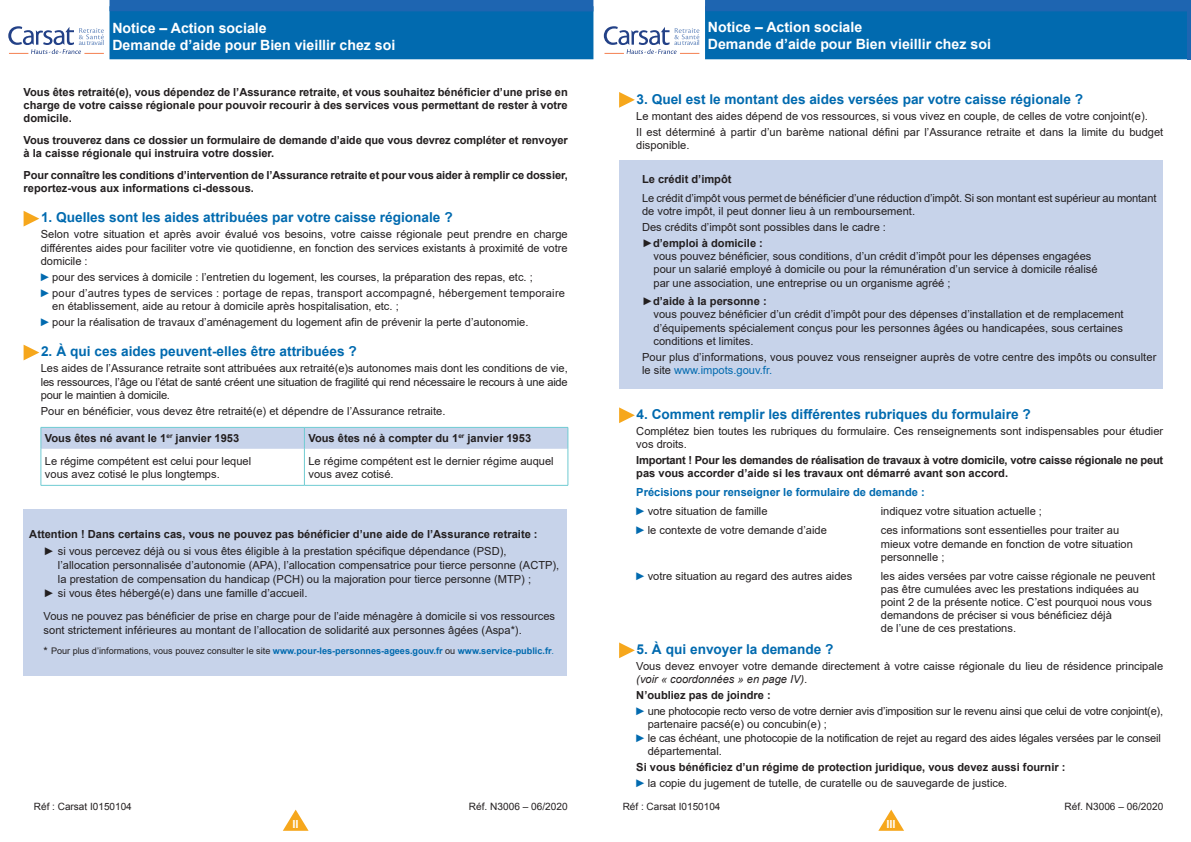
<style>
.page{position:relative;width:1191px;height:842px;background:#fff}
.page>*{position:absolute;margin:0;border:0;box-sizing:border-box;transform-origin:0 0}
.t1{font:700 14.1px/17px "Arial";color:#fff}
.t2{font:700 13.6px "Arial";color:#016aaf}
.t3{font:11.1px/13.1px "Arial";color:#231f20}
.t4{font:700 11.1px/13.1px "Arial";color:#231f20}
.t5{font:11.1px/16px "Arial";letter-spacing:.02em;color:#231f20}
.t6{font:700 11.1px/13.1px "Arial";letter-spacing:-.02em;color:#231f20}
.t7{font:11.1px/16px "Arial";letter-spacing:-.02em;color:#231f20}
.t8{font:700 11.1px/19px "Arial";color:#016aaf}
.t9{font:italic 11.1px "Arial";color:#231f20}
.t10{font:700 11.1px "Arial";color:#fff}
.t11{font:10.1px "Arial";color:#231f20}
.t12{font:10px "Arial";color:#231f20}
.t13{font:700 9.1px "Arial";color:#016aaf}
.s1{font-weight:700;color:#016aaf}
.s2{font-weight:400;font-size:11.1px;color:#231f20}
.s3{font-weight:400;color:#231f20}
.s4{font-weight:400}
.s5{font-weight:700}
.s6{color:#016aaf}
</style>
<div class="page">
<svg style="left:283px;top:809px;width:25px;height:22px"></svg>
<svg style="left:24px;top:211px;width:15px;height:15px"></svg>
<svg style="left:24px;top:345px;width:15px;height:15px"></svg>
<hr style="left:41px;top:449px;width:1px;height:36px;background:#6fcbd2">
<hr style="left:568px;top:449px;width:1px;height:36px;background:#6fcbd2">
<hr style="left:41px;top:485px;width:263px;height:1px;background:#6fcbd2">
<hr style="left:304px;top:485px;width:264px;height:1px;background:#6fcbd2">
<svg style="left:41px;top:427px;width:528px;height:22px;background:#c3d3e9"></svg>
<hr style="left:304px;top:449px;width:1px;height:36px;background:#6fcbd2">
<div style="left:24px;top:509px;width:543px;height:166px;background:#c7d3ea"></div>
<svg style="left:878px;top:809px;width:26px;height:22px"></svg>
<svg style="left:619px;top:92px;width:16px;height:16px"></svg>
<div style="left:619px;top:160px;width:543px;height:229px;background:#c7d3ea"></div>
<svg style="left:619px;top:407px;width:16px;height:16px"></svg>
<svg style="left:619px;top:642px;width:16px;height:16px"></svg>
<svg style="left:604px;top:26px;width:95px;height:28px"></svg>
<svg style="left:8px;top:0;width:585px;height:59px;background:#2d7fba"></svg>
<svg style="left:705px;top:0;width:486px;height:59px;background:#0669af"></svg>
<p class="t1" style="left:112px;top:20px;width:284px">Notice – Action sociale<br>Demande d’aide pour Bien vieillir chez soi</p>
<p class="t4" style="left:24px;top:86px;width:545px;text-align:justify">Vous êtes retraité(e), vous dépendez de l’Assurance retraite, et vous souhaitez bénéficier d’une prise en charge de votre caisse régionale pour pouvoir recourir à des services vous permettant de rester à votre domicile.</p>
<p class="t4" style="left:24px;top:134px;width:546px">Vous trouverez dans ce dossier un formulaire de demande d’aide que vous devrez compléter et renvoyer à la caisse régionale qui instruira votre dossier.</p>
<p class="t4" style="left:24px;top:169px;width:545px">Pour connaître les conditions d’intervention de l’Assurance retraite et pour vous aider à remplir ce dossier, reportez-vous aux informations ci-dessous.</p>
<p class="t2" style="left:41px;top:208px;width:413px">1. Quelles sont les aides attribuées par votre caisse régionale ?</p>
<p class="t3" style="left:41px;top:228px;width:528px;text-align:justify">Selon votre situation et après avoir évalué vos besoins, votre caisse régionale peut prendre en charge différentes aides pour faciliter votre vie quotidienne, en fonction des services existants à proximité de votre domicile :</p>
<p class="t5" style="left:39px;top:269px;width:527px"><span class="s1">►</span> pour des services à domicile : l’entretien du logement, les courses, la préparation des repas, etc. ;<br><span class="s1">►</span> pour d’autres types de services : portage de repas, transport accompagné, hébergement temporaire</p>
<p class="t3" style="left:39px;top:298px;width:490px;line-height:16px;text-indent:13px">en établissement, aide au retour à domicile après hospitalisation, etc. ;<br><span class="s1">►</span> pour la réalisation de travaux d’aménagement du logement afin de prévenir la perte d’autonomie.</p>
<p class="t2" style="left:41px;top:342px;width:317px">2. À qui ces aides peuvent-elles être attribuées ?</p>
<p class="t3" style="left:41px;top:362px;width:528px;text-align:justify">Les aides de l’Assurance retraite sont attribuées aux retraité(e)s autonomes mais dont les conditions de vie, les ressources, l’âge ou l’état de santé créent une situation de fragilité qui rend nécessaire le recours à une aide pour le maintien à domicile.</p>
<p class="t3" style="left:41px;top:404px;width:406px">Pour en bénéficier, vous devez être retraité(e) et dépendre de l’Assurance retraite.</p>
<p class="t4" style="left:45px;top:432px;width:196px">Vous êtes né avant le 1<sup>er</sup> janvier 1953</p>
<p class="t4" style="left:308px;top:432px;width:224px">Vous êtes né à compter du 1<sup>er</sup> janvier 1953</p>
<p class="t3" style="left:45px;top:454px;width:208px">Le régime compétent est celui pour lequel vous avez cotisé le plus longtemps.</p>
<p class="t3" style="left:308px;top:454px;width:247px">Le régime compétent est le dernier régime auquel vous avez cotisé.</p>
<p class="t1" style="left:106px;top:20px;width:284px">Notice – Action sociale<br>Demande d’aide pour Bien vieillir chez soi</p>
<p class="t4" style="left:29px;top:527px;width:510px">Attention ! Dans certains cas, vous ne pouvez pas bénéficier d’une aide de l’Assurance retraite :</p>
<p class="t3" style="left:44px;top:544px;width:464px">► si vous percevez déjà ou si vous êtes éligible à la prestation spécifique dépendance (PSD),</p>
<p class="t3" style="left:58px;top:558px;width:503px">l’allocation personnalisée d’autonomie (APA), l’allocation compensatrice pour tierce personne (ACTP),</p>
<p class="t3" style="left:58px;top:573px;width:474px">la prestation de compensation du handicap (PCH) ou la majoration pour tierce personne (MTP) ;</p>
<p class="t3" style="left:44px;top:587px;width:265px">► si vous êtes hébergé(e) dans une famille d’accueil.</p>
<p class="t3" style="left:44px;top:609px;width:513px;line-height:14.1px">Vous ne pouvez pas bénéficier de prise en charge pour de l’aide ménagère à domicile si vos ressources sont strictement inférieures au montant de l’allocation de solidarité aux personnes âgées (Aspa*).</p>
<p class="t13" style="left:44px;top:645px;width:512px"><span class="s2">*</span> <span class="s3">Pour plus d’informations, vous pouvez consulter le site</span> www.pour-les-personnes-agees.gouv.fr <span class="s3">ou</span> www.service-public.fr<span class="s4">.</span></p>
<p class="t1" style="left:708px;top:18px;width:284px">Notice – Action sociale<br>Demande d’aide pour Bien vieillir chez soi</p>
<p class="t2" style="left:636px;top:89px;width:448px">3. Quel est le montant des aides versées par votre caisse régionale ?</p>
<p class="t3" style="left:636px;top:108px;width:528px;line-height:16px">Le montant des aides dépend de vos ressources, si vous vivez en couple, de celles de votre conjoint(e).<br>Il est déterminé à partir d’un barème national défini par l’Assurance retraite et dans la limite du budget</p>
<p class="t3" style="left:636px;top:138px;width:55px">disponible.</p>
<p class="t4" style="left:642px;top:173px;width:91px">Le crédit d’impôt</p>
<p class="t3" style="left:642px;top:191px;width:516px">Le crédit d’impôt vous permet de bénéficier d’une réduction d’impôt. Si son montant est supérieur au montant de votre impôt, il peut donner lieu à un remboursement.</p>
<p class="t3" style="left:642px;top:219px;width:245px;line-height:16px">Des crédits d’impôt sont possibles dans le cadre : ►<span class="s5">d’emploi à domicile :</span></p>
<p class="t3" style="left:653px;top:250px;width:445px">vous pouvez bénéficier, sous conditions, d’un crédit d’impôt pour les dépenses engagées pour un salarié employé à domicile ou pour la rémunération d’un service à domicile réalisé par une association, une entreprise ou un organisme agréé ;</p>
<p class="t3" style="left:653px;top:295px;width:471px;text-indent:-11px">►<span class="s5">d’aide à la personne :<br></span>vous pouvez bénéficier d’un crédit d’impôt pour des dépenses d’installation et de remplacement d’équipements spécialement conçus pour les personnes âgées ou handicapées, sous certaines conditions et limites.</p>
<p class="t3" style="left:642px;top:350px;width:516px">Pour plus d’informations, vous pouvez vous renseigner auprès de votre centre des impôts ou consulter le site <span class="s6">www.impots.gouv.fr.</span></p>
<p class="t2" style="left:636px;top:405px;width:395px">4. Comment remplir les différentes rubriques du formulaire ?</p>
<p class="t3" style="left:636px;top:424px;width:528px">Complétez bien toutes les rubriques du formulaire. Ces renseignements sont indispensables pour étudier vos droits.</p>
<p class="t6" style="left:636px;top:454px;width:528px">Important ! Pour les demandes de réalisation de travaux à votre domicile, votre caisse régionale ne peut pas vous accorder d’aide si les travaux ont démarré avant son accord.</p>
<p class="t8" style="left:635px;top:483px;width:291px">Précisions pour renseigner le formulaire de demande : ► <span class="s3">votre situation de famille</span></p>
<p class="t3" style="left:880px;top:505px;width:163px">indiquez votre situation actuelle ;</p>
<p class="t3" style="left:635px;top:524px;width:193px"><span class="s1">►</span> le contexte de votre demande d’aide</p>
<p class="t3" style="left:880px;top:524px;width:253px">ces informations sont essentielles pour traiter au mieux votre demande en fonction de votre situation personnelle ;</p>
<p class="t3" style="left:635px;top:569px;width:219px"><span class="s1">►</span> votre situation au regard des autres aides</p>
<p class="t3" style="left:880px;top:569px;width:276px">les aides versées par votre caisse régionale ne peuvent pas être cumulées avec les prestations indiquées au point 2 de la présente notice. C’est pourquoi nous vous demandons de préciser si vous bénéficiez déjà<br>de l’une de ces prestations.</p>
<p class="t2" style="left:636px;top:640px;width:198px">5. À qui envoyer la demande ?</p>
<p class="t3" style="left:636px;top:659px;width:528px">Vous devez envoyer votre demande directement à votre caisse régionale du lieu de résidence principale</p>
<p class="t9" style="left:636px;top:672px;width:173px">(voir « coordonnées » en page IV).</p>
<p class="t7" style="left:635px;top:687px;width:530px"><span class="s5">N’oubliez pas de joindre :<br></span><span class="s1">►</span> une photocopie recto verso de votre dernier avis d’imposition sur le revenu ainsi que celui de votre conjoint(e),</p>
<p class="t3" style="left:647px;top:718px;width:181px">partenaire pacsé(e) ou concubin(e) ;</p>
<p class="t3" style="left:635px;top:731px;width:527px"><span class="s1">►</span> le cas échéant, une photocopie de la notification de rejet au regard des aides légales versées par le conseil</p>
<p class="t3" style="left:647px;top:744px;width:76px">départemental.</p>
<p class="t4" style="left:635px;top:759px;width:432px;line-height:16px">Si vous bénéficiez d’un régime de protection juridique, vous devez aussi fournir : <span class="s6">►</span> <span class="s4">la copie du jugement de tutelle, de curatelle ou de sauvegarde de justice.</span></p>
<p class="t11" style="left:469px;top:799px;width:100px">Réf. N3006 – 06/2020</p>
<p class="t12" style="left:34px;top:800px;width:99px">Réf : Carsat I0150104</p>
<p class="t12" style="left:622px;top:800px;width:99px">Réf : Carsat I0150104</p>
<p class="t11" style="left:1064px;top:799px;width:100px">Réf. N3006 – 06/2020</p>
<p class="t10" style="left:292px;top:816px;width:8px">II</p>
<p class="t10" style="left:886px;top:816px;width:11px">III</p>
</div>
